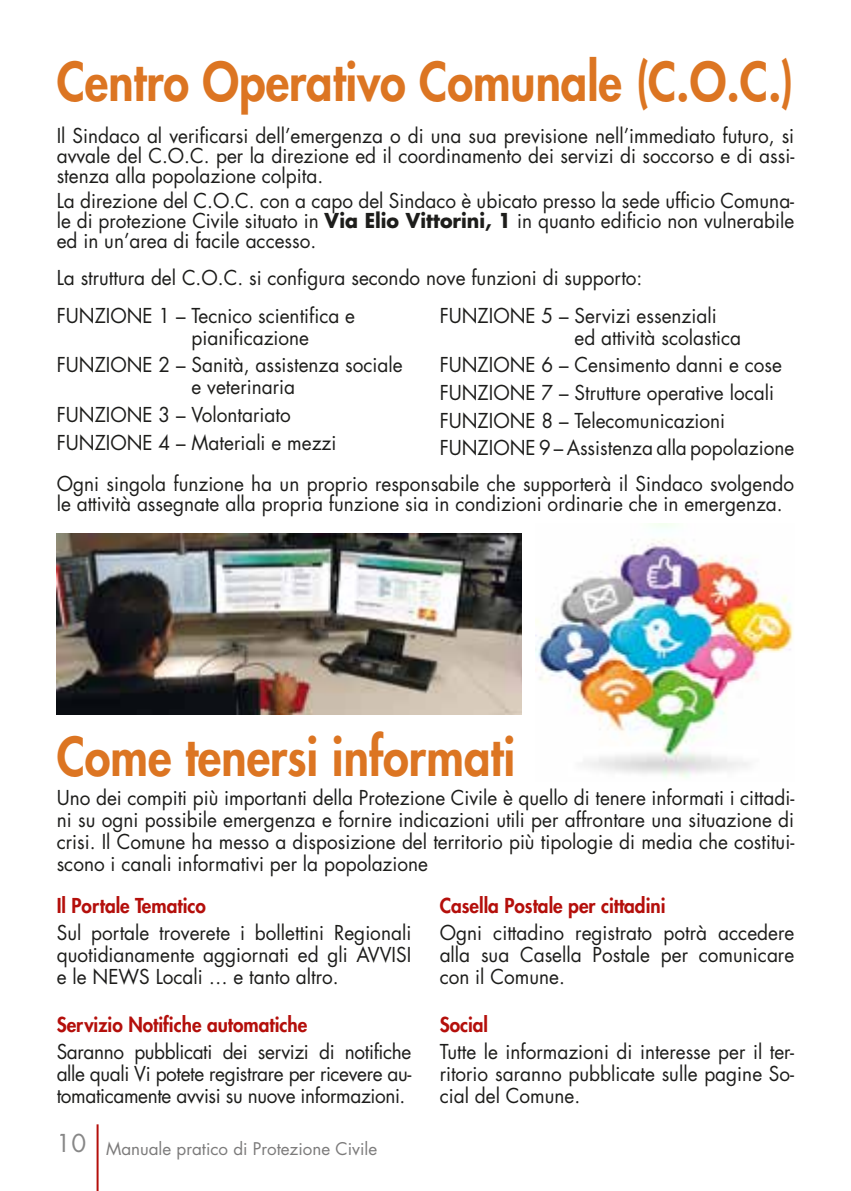
<style>
.page{position:relative;width:851px;height:1191px;background:#fff}
.page>*{position:absolute;margin:0;border:0;box-sizing:border-box;transform-origin:0 0}
.t1{font:800 52px "Futura Std";color:#dc7522;scale:.9 1}
.t2{font:20px/22px "Futura Std";color:#1d1d1b;text-align:justify;scale:.95 1}
.t3{font:800 20px "Futura Std";color:#b40f0b;scale:.95 1}
.t4{font:17px "Futura Std";color:#7c7b7b}
.s1{font-weight:700}
</style>
<div class="page">
<img style="left:535px;top:523px;width:258px;height:255px">
<img style="left:57px;top:533px;width:465px;height:181px">
<hr style="left:97px;top:1124px;width:2px;height:67px;background:#b40f0b">
<h1 class="t1" style="left:57px;top:49px;width:820px">Centro Operativo Comunale (C.O.C.)</h1>
<p class="t2" style="left:57px;top:126px;width:777px;line-height:20px">Il Sindaco al verificarsi dell’emergenza o di una sua previsione nell’immediato futuro, si avvale del C.O.C. per la direzione ed il coordinamento dei servizi di soccorso e di assi&shy;stenza alla popolazione colpita.</p>
<p class="t2" style="left:57px;top:191px;width:777px;line-height:20px">La direzione del C.O.C. con a capo del Sindaco è ubicato presso la sede ufficio Comuna&shy;le di protezione Civile situato in <span class="s1">Via Elio Vittorini, 1</span> in quanto edificio non vulnerabile ed in un’area di facile accesso.</p>
<p class="t2" style="left:57px;top:267px;width:618px">La struttura del C.O.C. si configura secondo nove funzioni di supporto:</p>
<p class="t2" style="left:191px;top:305px;width:174px;text-indent:-135px">FUNZIONE 1 – Tecnico scientifica e pianificazione</p>
<p class="t2" style="left:191px;top:354px;width:224px;text-indent:-135px">FUNZIONE 2 – Sanità, assistenza sociale e veterinaria</p>
<p class="t2" style="left:57px;top:401px;width:296px;line-height:27.6px">FUNZIONE 3 – Volontariato<br>FUNZIONE 4 – Materiali e mezzi</p>
<p class="t2" style="left:574px;top:305px;width:177px;text-indent:-135px">FUNZIONE 5 – Servizi essenziali ed attività scolastica</p>
<p class="t2" style="left:439px;top:351px;width:374px;line-height:27.6px;text-align:left">FUNZIONE 6 – Censimento danni e cose FUNZIONE 7 – Strutture operative locali FUNZIONE 8 – Telecomunicazioni FUNZIONE 9 – Assistenza alla popolazione</p>
<p class="t2" style="left:57px;top:474px;width:777px;line-height:20px">Ogni singola funzione ha un proprio responsabile che supporterà il Sindaco svolgendo le attività assegnate alla propria funzione sia in condizioni ordinarie che in emergenza.</p>
<h1 class="t1" style="left:57px;top:724px;width:511px">Come tenersi informati</h1>
<p class="t2" style="left:57px;top:786px;width:777px">Uno dei compiti più importanti della Protezione Civile è quello di tenere informati i cittadi&shy;ni su ogni possibile emergenza e fornire indicazioni utili per affrontare una situazione di crisi. Il Comune ha messo a disposizione del territorio più tipologie di media che costitui&shy;scono i canali informativi per la popolazione</p>
<p class="t3" style="left:57px;top:892px;width:158px">Il Portale Tematico</p>
<p class="t2" style="left:57px;top:922px;width:374px">Sul portale troverete i bollettini Regionali quotidianamente aggiornati ed gli AVVISI e le NEWS Locali … e tanto altro.</p>
<p class="t3" style="left:439px;top:892px;width:239px">Casella Postale per cittadini</p>
<p class="t2" style="left:439px;top:922px;width:374px">Ogni cittadino registrato potrà accedere alla sua Casella Postale per comunicare con il Comune.</p>
<p class="t3" style="left:57px;top:1011px;width:265px">Servizio Notifiche automatiche</p>
<p class="t2" style="left:57px;top:1041px;width:375px">Saranno pubblicati dei servizi di notifiche alle quali Vi potete registrare per ricevere au&shy;tomaticamente avvisi su nuove informazioni.</p>
<p class="t4" style="left:57px;top:1137px;width:322px"><sup>10</sup> Manuale pratico di Protezione Civile</p>
<p class="t3" style="left:439px;top:1011px;width:53px">Social</p>
<p class="t2" style="left:439px;top:1041px;width:374px">Tutte le informazioni di interesse per il ter&shy;ritorio saranno pubblicate sulle pagine So&shy;cial del Comune.</p>
</div>
